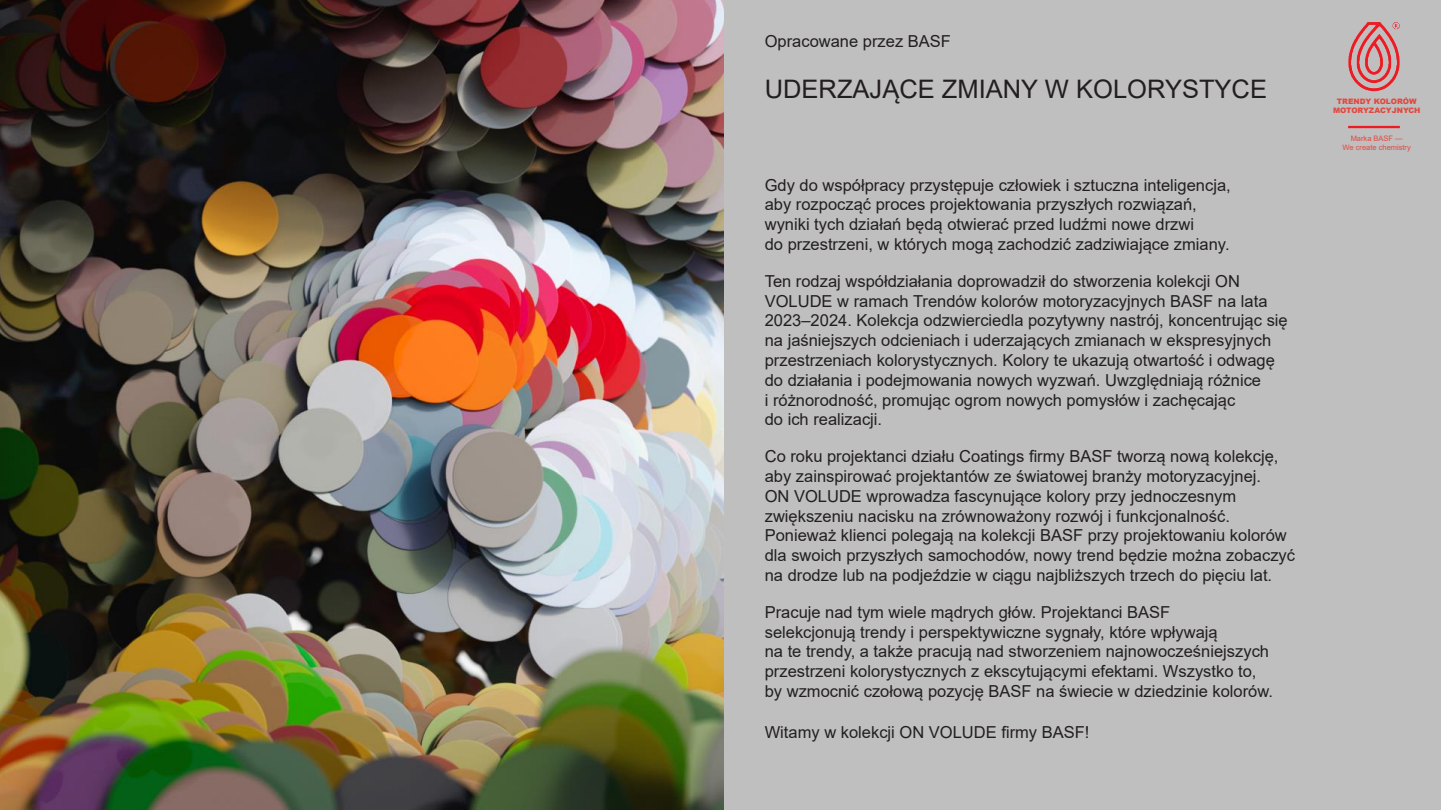
<style>
.page{position:relative;width:1441px;height:810px;background:#fff}
.page>*{position:absolute;margin:0;border:0;box-sizing:border-box;transform-origin:0 0}
.t1{font:25.5px "Arial";color:#231f20}
.t2{font:16.5px/19.8px "Arial";color:#231f20}
.t3{font:900 7.5px/9px "Arial";color:#e34840;text-align:center}
.t4{font:7.5px/9px "Arial";color:#e34840;text-align:center}
</style>
<div class="page">
<div style="left:723px;top:0;width:717px;height:810px;background:#bfbfbf"></div>
<img style="left:1319px;top:3px;width:109px;height:172px">
<img style="left:0;top:0;width:723px;height:810px">
<p class="t2" style="left:764px;top:31px;width:188px">Opracowane przez BASF</p>
<p class="t1" style="left:764px;top:71px;width:504px">UDERZAJĄCE ZMIANY W KOLORYSTYCE</p>
<p class="t2" style="left:764px;top:175px;width:467px">Gdy do współpracy przystępuje człowiek i sztuczna inteligencja, aby rozpocząć proces projektowania przyszłych rozwiązań, wyniki tych działań będą otwierać przed ludźmi nowe drzwi<br>do przestrzeni, w których mogą zachodzić zadziwiające zmiany.</p>
<p class="t2" style="left:764px;top:271px;width:524px">Ten rodzaj współdziałania doprowadził do stworzenia kolekcji ON VOLUDE w ramach Trendów kolorów motoryzacyjnych BASF na lata 2023–2024. Kolekcja odzwierciedla pozytywny nastrój, koncentrując się na jaśniejszych odcieniach i uderzających zmianach w ekspresyjnych przestrzeniach kolorystycznych. Kolory te ukazują otwartość i odwagę do działania i podejmowania nowych wyzwań. Uwzględniają różnice<br>i różnorodność, promując ogrom nowych pomysłów i zachęcając<br>do ich realizacji.</p>
<p class="t2" style="left:764px;top:446px;width:515px">Co roku projektanci działu Coatings firmy BASF tworzą nową kolekcję, aby zainspirować projektantów ze światowej branży motoryzacyjnej.</p>
<p class="t2" style="left:764px;top:486px;width:532px">ON VOLUDE wprowadza fascynujące kolory przy jednoczesnym zwiększeniu nacisku na zrównoważony rozwój i funkcjonalność.<br>Ponieważ klienci polegają na kolekcji BASF przy projektowaniu kolorów dla swoich przyszłych samochodów, nowy trend będzie można zobaczyć na drodze lub na podjeździe w ciągu najbliższych trzech do pięciu lat.</p>
<p class="t2" style="left:764px;top:602px;width:510px">Pracuje nad tym wiele mądrych głów. Projektanci BASF<br>selekcjonują trendy i perspektywiczne sygnały, które wpływają<br>na te trendy, a także pracują nad stworzeniem najnowocześniejszych przestrzeni kolorystycznych z ekscytującymi efektami. Wszystko to, by wzmocnić czołową pozycję BASF na świecie w dziedzinie kolorów.</p>
<p class="t2" style="left:764px;top:722px;width:326px">Witamy w kolekcji ON VOLUDE firmy BASF!</p>
<p class="t3" style="left:1332px;top:97px;width:89px">TRENDY KOLORÓW<br>MOTORYZACYJNYCH</p>
<p class="t4" style="left:1342px;top:134px;width:70px">Marka BASF —<br>We create chemistry</p>
</div>
